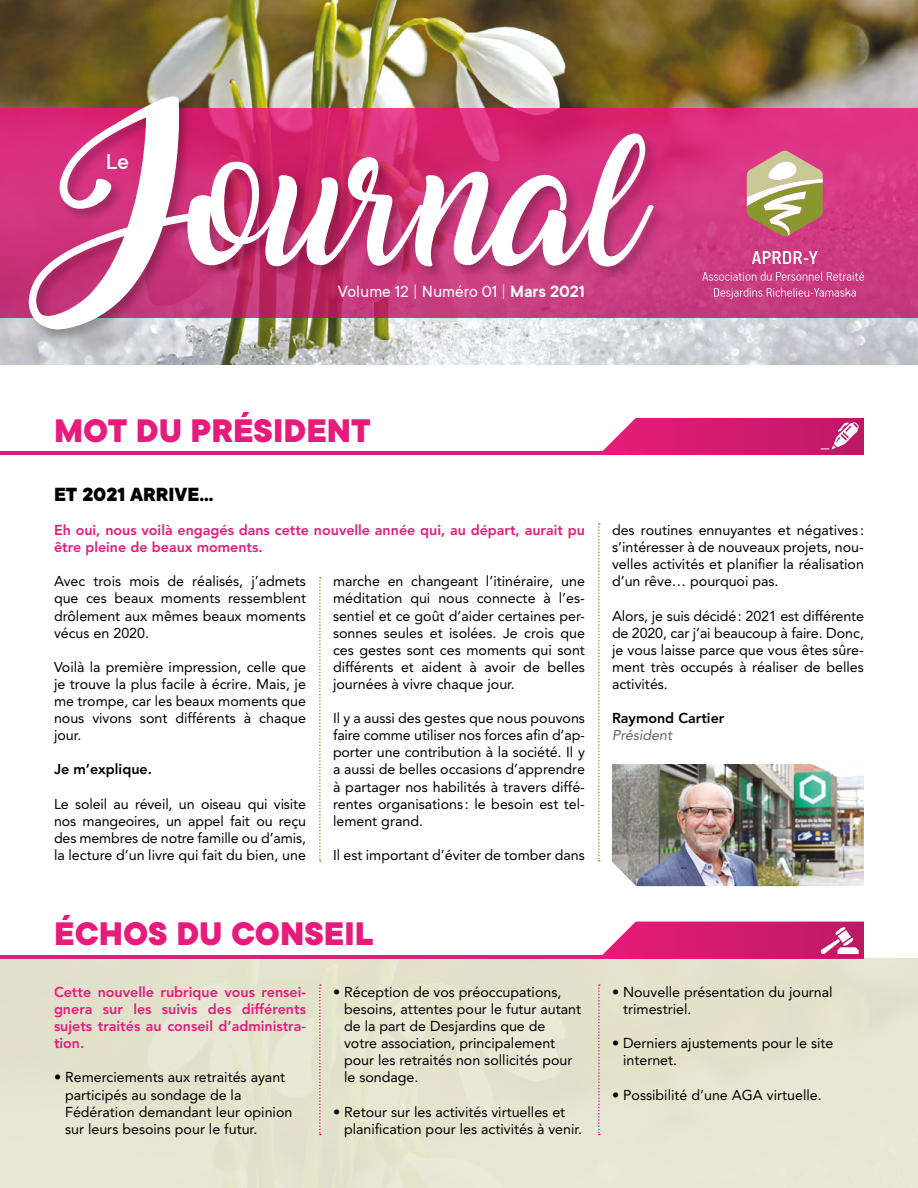
<style>
.page{position:relative;width:918px;height:1188px;background:#fff}
.page>*{position:absolute;margin:0;border:0;box-sizing:border-box;transform-origin:0 0}
.t1{font:120px "Amarillo";color:#fff}
.t2{font:800 36px "TT Commons";color:#e71b7b}
.t3{font:500 24px "TT Commons";color:#fff}
.t4{font:800 21px "TT Commons";color:#000}
.t5{font:18px "TT Commons";color:#fff}
.t6{font:14.25px/17.1px "Avenir LT Std";color:#000;text-align:justify}
.t7{font:800 14.25px/17.1px "Avenir LT Std";color:#e71b7b}
.t8{font:800 14.25px "Avenir LT Std";color:#000}
.t9{font:italic 14.25px "Avenir LT Std";color:#646363}
.s1{font-weight:300}
.s2{font-weight:600}
</style>
<div class="page">
<div style="left:0;top:958px;width:918px;height:230px;background:#e5e4cf"></div>
<img style="left:0;top:0;width:918px;height:364px">
<svg style="left:319px;top:577px;width:2px;height:285px"></svg>
<svg style="left:598px;top:523px;width:2px;height:339px"></svg>
<svg style="left:0;top:108px;width:918px;height:209px;background:#d23680"></svg>
<svg style="left:747px;top:150px;width:76px;height:87px"></svg>
<svg style="left:752px;top:251px;width:66px;height:13px"></svg>
<svg style="left:702px;top:272px;width:162px;height:9px"></svg>
<svg style="left:714px;top:288px;width:142px;height:11px;background:#d16297"></svg>
<hr style="left:0;top:955px;width:864px;height:3px;background:#e71b7b">
<hr style="left:0;top:451px;width:864px;height:4px;background:#e71b7b">
<div style="left:25px;top:94px;width:642px;height:250px;background:#000;opacity:.25"></div>
<svg style="left:319px;top:984px;width:2px;height:151px"></svg>
<svg style="left:598px;top:984px;width:2px;height:151px"></svg>
<img style="left:612px;top:764px;width:252px;height:122px">
<svg style="left:602px;top:418px;width:262px;height:37px;background:#d42e7c"></svg>
<svg style="left:602px;top:922px;width:262px;height:36px;background:#d5317e"></svg>
<h1 class="t1" style="left:34px;top:154px;width:611px"><sup>J</sup>ournal</h1>
<h3 class="t3" style="left:106px;top:148px;width:25px">Le</h3>
<p class="t5" style="left:338px;top:282px;width:249px">Volume 12 <span class="s1">|</span> Numéro 01 <span class="s1">|</span> <span class="s2">Mars 2021</span></p>
<h2 class="t2" style="left:54px;top:410px;width:318px">MOT DU PRÉSIDENT</h2>
<h3 class="t4" style="left:54px;top:483px;width:161px">ET 2021 ARRIVE...</h3>
<p class="t7" style="left:54px;top:522px;width:532px">Eh oui, nous voilà engagés dans cette nouvelle année qui, au départ, aurait pu être pleine de beaux moments.</p>
<p class="t6" style="left:54px;top:573px;width:254px">Avec trois mois de réalisés, j’admets que ces beaux moments ressemblent drôlement aux mêmes beaux moments vécus en 2020.</p>
<p class="t6" style="left:54px;top:658px;width:254px">Voilà la première impression, celle que je trouve la plus facile à écrire. Mais, je me trompe, car les beaux moments que nous vivons sont différents à chaque jour.</p>
<p class="t8" style="left:54px;top:761px;width:99px">Je m’explique.</p>
<p class="t6" style="left:54px;top:795px;width:254px">Le soleil au réveil, un oiseau qui visite nos mangeoires, un appel fait ou reçu des membres de notre famille ou d’amis, la lecture d’un livre qui fait du bien, une</p>
<p class="t6" style="left:333px;top:573px;width:254px">marche en changeant l’itinéraire, une méditation qui nous connecte à l’es&shy;sentiel et ce goût d’aider certaines per&shy;sonnes seules et isolées. Je crois que ces gestes sont ces moments qui sont différents et aident à avoir de belles journées à vivre chaque jour.</p>
<p class="t6" style="left:333px;top:710px;width:254px">Il y a aussi des gestes que nous pouvons faire comme utiliser nos forces afin d’ap&shy;porter une contribution à la société. Il y a aussi de belles occasions d’apprendre à partager nos habilités à travers diffé&shy;rentes organisations : le besoin est tel&shy;lement grand.</p>
<p class="t6" style="left:333px;top:847px;width:253px">Il est important d’éviter de tomber dans</p>
<h2 class="t2" style="left:54px;top:914px;width:321px">ÉCHOS DU CONSEIL</h2>
<p class="t7" style="left:54px;top:983px;width:254px;text-align:justify">Cette nouvelle rubrique vous rensei&shy;gnera sur les suivis des différents sujets traités au conseil d’administra&shy;tion.</p>
<p class="t6" style="left:65px;top:1069px;width:229px;text-align:left;text-indent:-11px">• Remerciements aux retraités ayant participés au sondage de la<br>Fédération demandant leur opinion sur leurs besoins pour le futur.</p>
<p class="t6" style="left:344px;top:984px;width:239px;text-align:left;text-indent:-11px">• Réception de vos préoccupations, besoins, attentes pour le futur autant de la part de Desjardins que de votre association, principalement pour les retraités non sollicités pour le sondage.</p>
<p class="t6" style="left:344px;top:1103px;width:240px;text-indent:-11px">• Retour sur les activités virtuelles et planification pour les activités à venir.</p>
<p class="t6" style="left:612px;top:522px;width:253px">des routines ennuyantes et négatives : s’intéresser à de nouveaux projets, nou&shy;velles activités et planifier la réalisation d’un rêve… pourquoi pas.</p>
<p class="t6" style="left:612px;top:607px;width:254px">Alors, je suis décidé: 2021 est différente de 2020, car j’ai beaucoup à faire. Donc, je vous laisse parce que vous êtes sûre&shy;ment très occupés à réaliser de belles activités.</p>
<p class="t8" style="left:612px;top:710px;width:114px">Raymond Cartier</p>
<p class="t9" style="left:612px;top:727px;width:62px">Président</p>
<p class="t6" style="left:623px;top:984px;width:211px;text-indent:-11px">• Nouvelle présentation du journal trimestriel.</p>
<p class="t6" style="left:623px;top:1035px;width:212px;text-indent:-11px">• Derniers ajustements pour le site internet.</p>
<p class="t6" style="left:612px;top:1086px;width:211px">• Possibilité d’une AGA virtuelle.</p>
</div>
